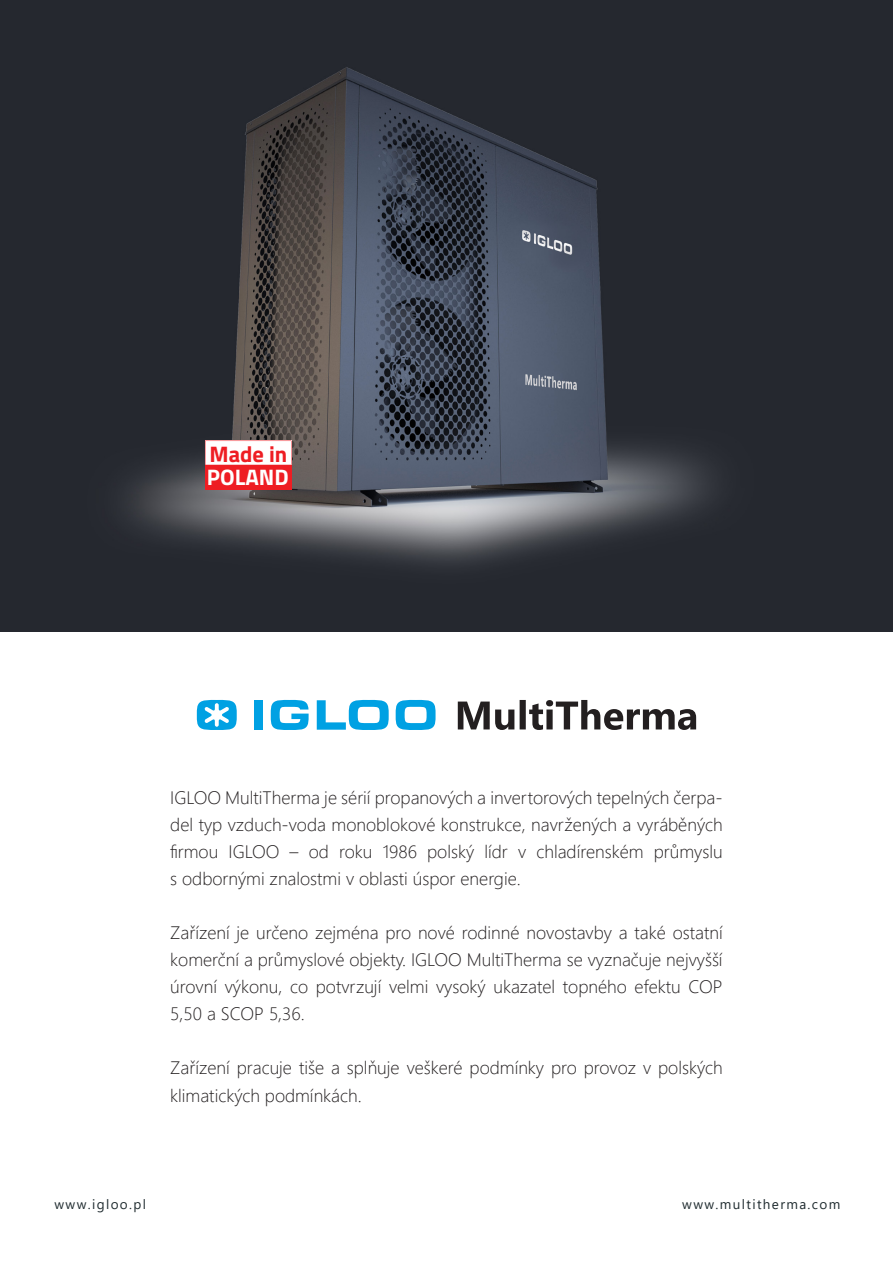
<style>
.page{position:relative;width:893px;height:1263px;background:#fff}
.page>*{position:absolute;margin:0;border:0;box-sizing:border-box;transform-origin:0 0}
.t1{font:700 22.5px "Titillium";color:#ee1d23}
.t2{font:700 22.5px "Titillium";color:#fff}
.t3{font:300 18px/27px "Segoe UI";color:#231f20;text-align:justify}
.t4{font:13.5px "Segoe UI";letter-spacing:.1em;color:#202c30}
</style>
<div class="page">
<div style="left:254px;top:700px;width:9px;height:30px;background:#00a1e3"></div>
<svg style="left:317px;top:700px;width:72px;height:30px"></svg>
<svg style="left:396px;top:700px;width:40px;height:30px"></svg>
<svg style="left:271px;top:700px;width:38px;height:30px"></svg>
<svg style="left:197px;top:700px;width:40px;height:30px"></svg>
<svg style="left:458px;top:700px;width:238px;height:30px"></svg>
<img style="left:0;top:0;width:893px;height:631px">
<div style="left:205px;top:465px;width:86px;height:25px;background:#ee1d23"></div>
<svg style="left:205px;top:441px;width:86px;height:24px"></svg>
<p class="t1" style="left:210px;top:437px;width:79px">Made in</p>
<p class="t2" style="left:207px;top:460px;width:83px">POLAND</p>
<p class="t3" style="left:170px;top:782px;width:554px">IGLOO MultiTherma je sérií propanových a invertorových tepelných čerpa&shy;del typ vzduch-voda monoblokové konstrukce, navržených a vyráběných firmou IGLOO – od roku 1986 polský lídr v chladírenském průmyslu s odbornými znalostmi v oblasti úspor energie.</p>
<p class="t3" style="left:170px;top:917px;width:554px">Zařízení je určeno zejména pro nové rodinné novostavby a také ostatní komerční a průmyslové objekty. IGLOO MultiTherma se vyznačuje nejvyšší úrovní výkonu, co potvrzují velmi vysoký ukazatel topného efektu COP 5,50 a SCOP 5,36.</p>
<p class="t3" style="left:170px;top:1051px;width:554px;line-height:28.5px">Zařízení pracuje tiše a splňuje veškeré podmínky pro provoz v polských klimatických podmínkách.</p>
<p class="t4" style="left:55px;top:1191px;width:93px">www.igloo.pl</p>
<p class="t4" style="left:682px;top:1191px;width:160px">www.multitherma.com</p>
</div>
